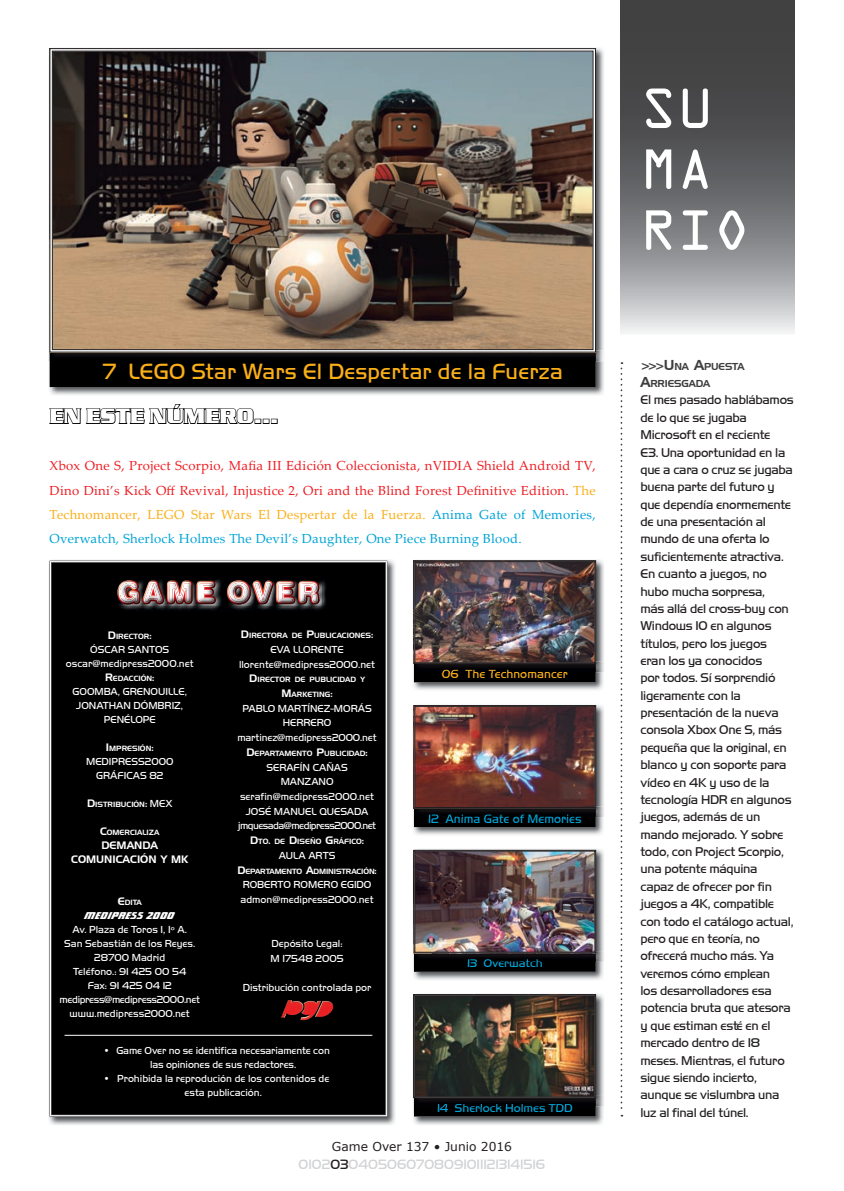
<style>
.page{position:relative;width:844px;height:1191px;background:#fff}
.page>*{position:absolute;margin:0;border:0;box-sizing:border-box;transform-origin:0 0}
.t1{font:50.75px/60.9px "OCRA Std";color:#fff}
.t2{font:22.75px "Handel Got D Ligh";letter-spacing:.01em;color:#faaf18}
.t3{font:700 21.35px "Serpentine D";color:#fff}
.t4{font:14px "Handel Got D Ligh";color:#d1d2d4}
.t5{font:13.12px/17.3px "Handel Got D Ligh";letter-spacing:-.02em;color:#231f20}
.t6{font:13.12px/24.3px "Palatino Linotype";letter-spacing:.02em;color:#ee1d23;text-align:justify}
.t7{font:12.25px "Handel Got D Ligh";color:#00a4d7}
.t8{font:12.25px "Verdana";color:#231f20}
.t9{font:12.25px "Handel Got D Ligh";letter-spacing:.01em;color:#faaf18}
.t10{font:10.5px/14px "Handel Got D Ligh";color:#fff;text-align:center}
.t11{font:10.5px/14px "Handel Gothic BT";color:#fff;text-align:center}
.t12{font:800 10.5px "Sonic Cut Thru BT";color:#fff}
.t13{font:9.8px/17.3px "Handel Gothic BT";letter-spacing:-.015em;color:#3e3e3f}
.t14{font:7.35px/14.7px "Handel Gothic BT";color:#fff;text-align:center}
.s1{color:#faaf18}
.s2{color:#00a4d7}
.s3{font-size:10.5px}
.s4{font-family:"Handel Got D Ligh";font-size:10.5px}
.s5{color:#231f20}
.s6{font-size:12.25px}
.s7{font-size:14px}
</style>
<div class="page">
<img style="left:49px;top:560px;width:346px;height:565px">
<div style="left:51px;top:562px;width:334px;height:553px;background:#000001"></div>
<img style="left:281px;top:1000px;width:21px;height:17px">
<img style="left:116px;top:579px;width:212px;height:33px">
<img style="left:117px;top:579px;width:210px;height:32px">
<img style="left:111px;top:574px;width:211px;height:32px">
<img style="left:117px;top:577px;width:205px;height:29px">
<img style="left:185px;top:580px;width:20px;height:24px">
<img style="left:205px;top:580px;width:54px;height:24px">
<img style="left:278px;top:603px;width:16px;height:1px">
<img style="left:295px;top:581px;width:3px;height:22px">
<img style="left:273px;top:581px;width:3px;height:22px">
<img style="left:216px;top:581px;width:11px;height:22px">
<img style="left:192px;top:581px;width:4px;height:22px">
<img style="left:185px;top:581px;width:7px;height:22px">
<img style="left:116px;top:579px;width:69px;height:27px">
<img style="left:196px;top:581px;width:20px;height:22px">
<svg style="left:212px;top:583px;width:3px;height:5px"></svg>
<img style="left:227px;top:581px;width:25px;height:22px">
<img style="left:233px;top:585px;width:11px;height:14px">
<img style="left:252px;top:581px;width:21px;height:22px">
<svg style="left:254px;top:580px;width:18px;height:10px"></svg>
<img style="left:276px;top:581px;width:19px;height:22px">
<img style="left:298px;top:581px;width:20px;height:22px">
<svg style="left:299px;top:586px;width:20px;height:18px"></svg>
<svg style="left:49px;top:404px;width:228px;height:20px"></svg>
<img style="left:413px;top:672px;width:191px;height:18px">
<img style="left:413px;top:560px;width:191px;height:101px">
<img style="left:413px;top:661px;width:191px;height:11px">
<img style="left:414px;top:560px;width:181px;height:122px">
<div style="left:414px;top:561px;width:180px;height:102px;border:1px solid #231f20"></div>
<img style="left:413px;top:1106px;width:191px;height:19px">
<img style="left:413px;top:994px;width:191px;height:101px">
<img style="left:413px;top:1095px;width:191px;height:11px">
<img style="left:414px;top:995px;width:181px;height:121px">
<div style="left:414px;top:995px;width:180px;height:102px;border:1px solid #231f20"></div>
<img style="left:413px;top:961px;width:191px;height:19px">
<img style="left:413px;top:849px;width:191px;height:102px">
<img style="left:413px;top:951px;width:191px;height:10px">
<img style="left:414px;top:850px;width:181px;height:121px">
<div style="left:414px;top:851px;width:180px;height:101px;border:1px solid #231f20"></div>
<img style="left:413px;top:817px;width:191px;height:18px">
<img style="left:413px;top:705px;width:191px;height:101px">
<img style="left:413px;top:806px;width:191px;height:11px">
<img style="left:414px;top:705px;width:181px;height:122px">
<div style="left:414px;top:706px;width:180px;height:101px;border:1px solid #231f20"></div>
<svg style="left:620px;top:0;width:174px;height:333px;background:#6e6f71"></svg>
<img style="left:49px;top:361px;width:555px;height:34px">
<div style="left:50px;top:361px;width:545px;height:26px;background:#000001"></div>
<img style="left:50px;top:352px;width:545px;height:9px">
<img style="left:49px;top:48px;width:547px;height:304px">
<div style="left:52px;top:51px;width:541px;height:299px;border:1px solid #231f20"></div>
<svg style="left:620px;top:362px;width:2px;height:754px"></svg>
<hr style="left:64px;top:1034px;width:308px;height:1px;background:#fff">
<h2 class="t2" style="left:102px;top:358px;width:462px">7 LEGO Star Wars El Despertar de la Fuerza</h2>
<h3 class="t3" style="left:50px;top:404px;width:230px">EN ESTE NÚMERO...</h3>
<p class="t6" style="left:50px;top:453px;width:547px">Xbox One S, Project Scorpio, Mafia III Edición Coleccionista, nVIDIA Shield Android TV, Dino Dini’s Kick Off Revival, Injustice 2, Ori and the Blind Forest Definitive Edition. <span class="s1">The Technomancer, LEGO Star Wars El Despertar de la Fuerza.</span> <span class="s2">Anima Gate of Memories, Overwatch, Sherlock Holmes The Devil’s Daughter, One Piece Burning Blood.</span></p>
<p class="t14" style="left:108px;top:629px;width:45px"><span class="s3">D</span>IRECTOR<span class="s3">:</span></p>
<p class="t10" style="left:66px;top:642px;width:129px">ÓSCAR SANTOS oscar@medipress2000.net</p>
<p class="t14" style="left:105px;top:671px;width:51px"><span class="s3">R</span>EDACCIÓN<span class="s3">:</span></p>
<p class="t10" style="left:73px;top:684px;width:116px">GOOMBA, GRENOUILLE,<br>JONATHAN DÓMBRIZ,<br>PENÉLOPE</p>
<p class="t14" style="left:106px;top:741px;width:49px"><span class="s3">I</span>MPRESIÓN<span class="s3">:</span></p>
<p class="t10" style="left:86px;top:754px;width:89px">MEDIPRESS2000<br>GRÁFICAS 82</p>
<p class="t14" style="left:87px;top:797px;width:87px"><span class="s3">D</span>ISTRIBUCIÓN<span class="s3">:</span> <span class="s4">MEX</span></p>
<p class="t14" style="left:100px;top:825px;width:61px"><span class="s3">C</span>OMERCIALIZA</p>
<p class="t11" style="left:71px;top:838px;width:119px">DEMANDA<br>COMUNICACIÓN Y MK</p>
<p class="t14" style="left:118px;top:895px;width:26px"><span class="s3">E</span>DITA</p>
<p class="t12" style="left:85px;top:908px;width:91px">MEDIPRESS 2000</p>
<p class="t10" style="left:60px;top:922px;width:142px">Av. Plaza de Toros 1, 1º A.<br>San Sebastián de los Reyes.<br>28700 Madrid<br>Teléfono.: 91 425 00 54<br>Fax: 91 425 04 12 medipress@medipress2000.net www.medipress2000.net</p>
<p class="t14" style="left:241px;top:628px;width:134px"><span class="s3">D</span>IRECTORA DE <span class="s3">P</span>UBLICACIONES<span class="s3">:</span></p>
<p class="t10" style="left:239px;top:642px;width:138px;line-height:14.7px">EVA LLORENTE llorente@medipress2000.net</p>
<p class="t14" style="left:249px;top:672px;width:117px"><span class="s3">D</span>IRECTOR DE PUBLICIDAD Y<br><span class="s3">M</span>ARKETING<span class="s3">:</span></p>
<p class="t10" style="left:237px;top:701px;width:141px;line-height:14.7px">PABLO MARTÍNEZ-MORÁS<br>HERRERO martinez@medipress2000.net</p>
<p class="t14" style="left:246px;top:746px;width:123px"><span class="s3">D</span>EPARTAMENTO <span class="s3">P</span>UBLICIDAD<span class="s3">:</span></p>
<p class="t10" style="left:238px;top:760px;width:140px;line-height:14.7px">SERAFÍN CAÑAS<br>MANZANO serafin@medipress2000.net<br>JOSÉ MANUEL QUESADA jmquesada@medipress2000.net</p>
<p class="t14" style="left:250px;top:834px;width:116px"><span class="s3">D</span>TO<span class="s3">.</span> DE <span class="s3">D</span>ISEÑO <span class="s3">G</span>RÁFICO<span class="s3">:</span></p>
<p class="t10" style="left:279px;top:848px;width:58px">AULA ARTS</p>
<p class="t14" style="left:237px;top:863px;width:141px"><span class="s3">D</span>EPARTAMENTO <span class="s3">A</span>DMINISTRACIÓN<span class="s3">:</span></p>
<p class="t10" style="left:240px;top:877px;width:134px;line-height:14.7px;text-align:left">ROBERTO ROMERO EGIDO admon@medipress2000.net</p>
<p class="t10" style="left:270px;top:936px;width:75px;line-height:14.7px;text-align:left">Depósito Legal:<br>M 17548 2005</p>
<p class="t10" style="left:243px;top:980px;width:130px">Distribución controlada por</p>
<p class="t10" style="left:150px;top:1044px;width:181px;text-align:left;text-indent:-47px">• Game Over no se identifica necesariamente con las opiniones de sus redactores.</p>
<p class="t10" style="left:184px;top:1072px;width:146px;text-align:left;text-indent:-82px">• Prohibida la reprodución de los contenidos de esta publicación.</p>
<p class="t9" style="left:442px;top:667px;width:127px">06 The Technomancer</p>
<p class="t7" style="left:428px;top:811px;width:155px">12 Anima Gate of Memories</p>
<p class="t7" style="left:467px;top:956px;width:77px">13 Overwatch</p>
<p class="t7" style="left:437px;top:1101px;width:137px">14 Sherlock Holmes TDD</p>
<p class="t8" style="left:332px;top:1138px;width:182px">Game Over 137 • Junio 2016</p>
<p class="t4" style="left:298px;top:1156px;width:248px">0102<span class="s5">03</span>04050607080910111213141516</p>
<h1 class="t1" style="left:640px;top:83px;width:111px">SU<br>MA<br>RIO</h1>
<p class="t13" style="left:640px;top:357px;width:105px"><span class="s6">&gt;&gt;&gt;</span><span class="s7">U</span>NA <span class="s7">A</span>PUESTA<br><span class="s7">A</span>RRIESGADA</p>
<p class="t5" style="left:640px;top:391px;width:155px">El mes pasado hablábamos de lo que se jugaba<br>Microsoft en el reciente<br>E3. Una oportunidad en la que a cara o cruz se jugaba buena parte del futuro y que dependía enormemente de una presentación al mundo de una oferta lo suficientemente atractiva.<br>En cuanto a juegos, no hubo mucha sorpresa,<br>más allá del cross-buy con<br>Windows 10 en algunos títulos, pero los juegos eran los ya conocidos<br>por todos. Sí sorprendió ligeramente con la presentación de la nueva consola Xbox One S, más pequeña que la original, en blanco y con soporte para vídeo en 4K y uso de la tecnología HDR en algunos juegos, además de un mando mejorado. Y sobre todo, con Project Scorpio, una potente máquina capaz de ofrecer por fin juegos a 4K, compatible con todo el catálogo actual, pero que en teoría, no ofrecerá mucho más. Ya veremos cómo emplean<br>los desarrolladores esa potencia bruta que atesora y que estiman esté en el mercado dentro de 18 meses. Mientras, el futuro sigue siendo incierto, aunque se vislumbra una luz al final del túnel.</p>
</div>
